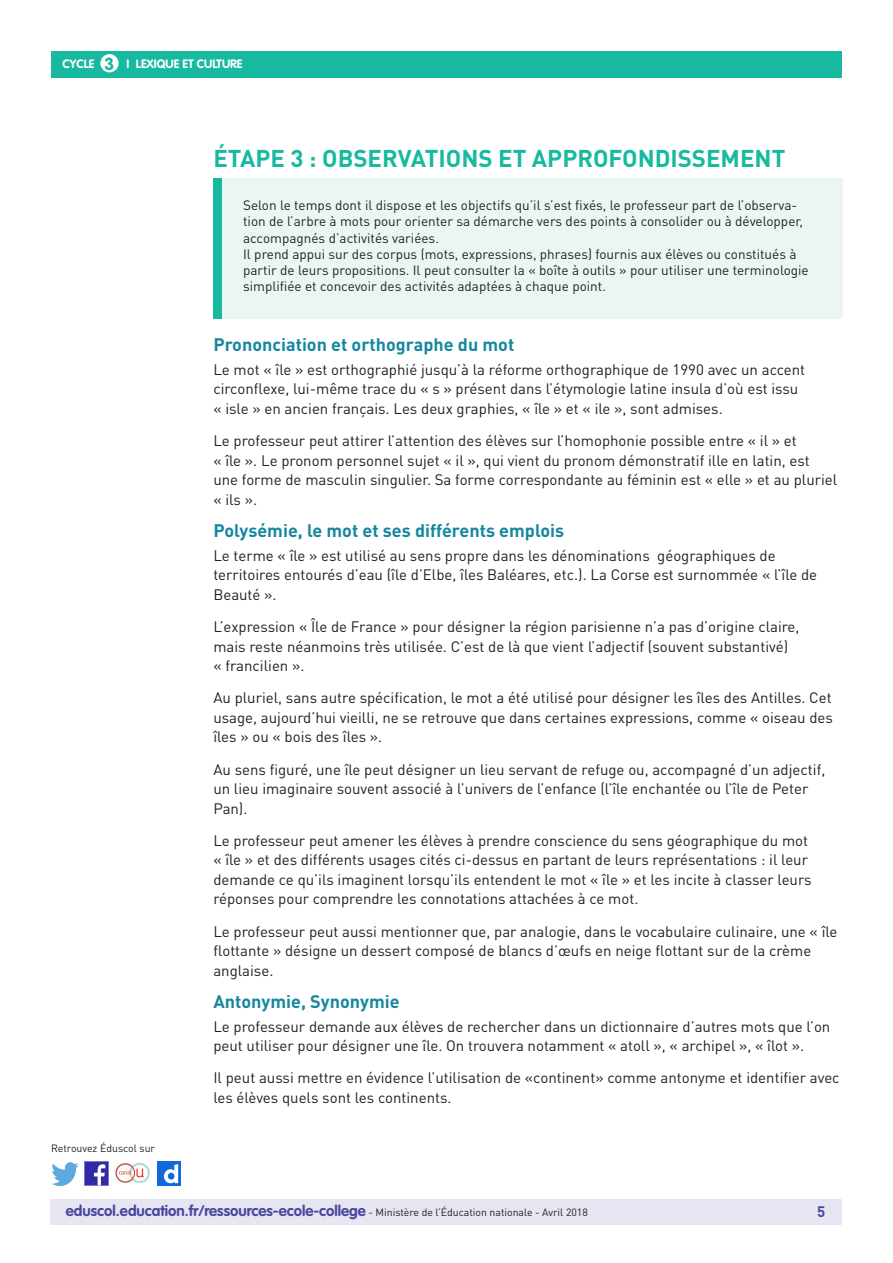
<style>
.page{position:relative;width:893px;height:1263px;background:#fff}
.page>*{position:absolute;margin:0;border:0;box-sizing:border-box;transform-origin:0 0}
._03_Titre_de_niveau{font:700 24px "DIN Pro";color:#17baa1}
._04_Titre_de_niveau{font:700 18px "DIN Pro";color:#16879f}
.t1{font:700 17.25px "VAG Rounded Std";color:#17baa1}
._06_Texte_courant{font:15px/19.5px "DIN Pro";color:#231f20}
.t2{font:700 15px "VAG Rounded Std";color:#4a489e}
.t3{font:700 15px "DIN Pro";color:#4a489e}
.t4{font:13.5px/16.2px "DIN Pro";color:#231f20}
.t5{font:700 12px "VAG Rounded Std";color:#fff}
.t6{font:10.5px "DIN Pro";color:#231f20}
.s1{font-family:"DIN Pro";font-weight:400;font-size:10.5px;color:#231f20}
</style>
<div class="page">
<div style="left:50px;top:1199px;width:791px;height:26px;background:#e6e5f2"></div>
<div style="left:51px;top:51px;width:791px;height:27px;background:#17baa1"></div>
<div style="left:100px;top:54px;width:19px;height:18px;background:#fff;border-radius:50%"></div>
<img style="left:85px;top:1162px;width:23px;height:23px">
<img style="left:51px;top:1163px;width:28px;height:22px">
<img style="left:158px;top:1162px;width:22px;height:23px">
<img style="left:115px;top:1163px;width:35px;height:20px">
<div style="left:213px;top:179px;width:630px;height:140px;background:#ebf6f3"></div>
<div style="left:213px;top:179px;width:9px;height:140px;background:#17baa1"></div>
<p class="t1" style="left:105px;top:53px;width:11px">3</p>
<p class="t5" style="left:63px;top:57px;width:33px">CYCLE</p>
<p class="t5" style="left:127px;top:57px;width:117px">I LEXIQUE ET CULTURE</p>
<p class="_03_Titre_de_niveau" style="left:213px;top:143px;width:573px">ÉTAPE 3 : OBSERVATIONS ET APPROFONDISSEMENT</p>
<p class="t4" style="left:243px;top:197px;width:567px">Selon le temps dont il dispose et les objectifs qu’il s’est fixés, le professeur part de l’observa&shy;tion de l’arbre à mots pour orienter sa démarche vers des points à consolider ou à développer, accompagnés d’activités variées.<br>Il prend appui sur des corpus (mots, expressions, phrases) fournis aux élèves ou constitués à partir de leurs propositions. Il peut consulter la « boîte à outils » pour utiliser une terminologie simplifiée et concevoir des activités adaptées à chaque point.</p>
<p class="t6" style="left:51px;top:1141px;width:106px">Retrouvez Éduscol sur</p>
<p class="_04_Titre_de_niveau" style="left:213px;top:333px;width:302px">Prononciation et orthographe du mot</p>
<p class="_06_Texte_courant" style="left:213px;top:359px;width:593px">Le mot « île » est orthographié jusqu’à la réforme orthographique de 1990 avec un accent circonflexe, lui-même trace du « s » présent dans l’étymologie latine insula d’où est issu « isle » en ancien français. Les deux graphies, « île » et « ile », sont admises.</p>
<p class="_06_Texte_courant" style="left:213px;top:431px;width:625px">Le professeur peut attirer l’attention des élèves sur l’homophonie possible entre « il » et<br>« île ». Le pronom personnel sujet « il », qui vient du pronom démonstratif ille en latin, est une forme de masculin singulier. Sa forme correspondante au féminin est « elle » et au pluriel « ils ».</p>
<p class="_04_Titre_de_niveau" style="left:213px;top:519px;width:352px">Polysémie, le mot et ses différents emplois</p>
<p class="_06_Texte_courant" style="left:213px;top:545px;width:605px">Le terme « île » est utilisé au sens propre dans les dénominations géographiques de territoires entourés d’eau (île d’Elbe, îles Baléares, etc.). La Corse est surnommée « l’île de<br>Beauté ».</p>
<p class="_06_Texte_courant" style="left:213px;top:616px;width:588px">L’expression « Île de France » pour désigner la région parisienne n’a pas d’origine claire, mais reste néanmoins très utilisée. C’est de là que vient l’adjectif (souvent substantivé) « francilien ».</p>
<p class="_06_Texte_courant" style="left:213px;top:688px;width:621px;text-align:justify">Au pluriel, sans autre spécification, le mot a été utilisé pour désigner les îles des Antilles. Cet usage, aujourd’hui vieilli, ne se retrouve que dans certaines expressions, comme « oiseau des îles » ou « bois des îles ».</p>
<p class="_06_Texte_courant" style="left:213px;top:759px;width:613px">Au sens figuré, une île peut désigner un lieu servant de refuge ou, accompagné d’un adjectif, un lieu imaginaire souvent associé à l’univers de l’enfance (l’île enchantée ou l’île de Peter<br>Pan).</p>
<p class="_06_Texte_courant" style="left:213px;top:830px;width:600px">Le professeur peut amener les élèves à prendre conscience du sens géographique du mot « île » et des différents usages cités ci-dessus en partant de leurs représentations : il leur demande ce qu’ils imaginent lorsqu’ils entendent le mot « île » et les incite à classer leurs réponses pour comprendre les connotations attachées à ce mot.</p>
<p class="_06_Texte_courant" style="left:213px;top:921px;width:626px">Le professeur peut aussi mentionner que, par analogie, dans le vocabulaire culinaire, une « île flottante » désigne un dessert composé de blancs d’œufs en neige flottant sur de la crème anglaise.</p>
<p class="_04_Titre_de_niveau" style="left:213px;top:989px;width:188px">Antonymie, Synonymie</p>
<p class="_06_Texte_courant" style="left:213px;top:1016px;width:618px">Le professeur demande aux élèves de rechercher dans un dictionnaire d’autres mots que l’on peut utiliser pour désigner une île. On trouvera notamment « atoll », « archipel », « îlot ».</p>
<p class="_06_Texte_courant" style="left:213px;top:1068px;width:628px">Il peut aussi mettre en évidence l’utilisation de «continent» comme antonyme et identifier avec les élèves quels sont les continents.</p>
<p class="t2" style="left:66px;top:1202px;width:523px">eduscol.education.fr/ressources-ecole-college <span class="s1">- Ministère de l’Éducation nationale - Avril 2018</span></p>
<p class="t3" style="left:817px;top:1201px;width:10px">5</p>
</div>
